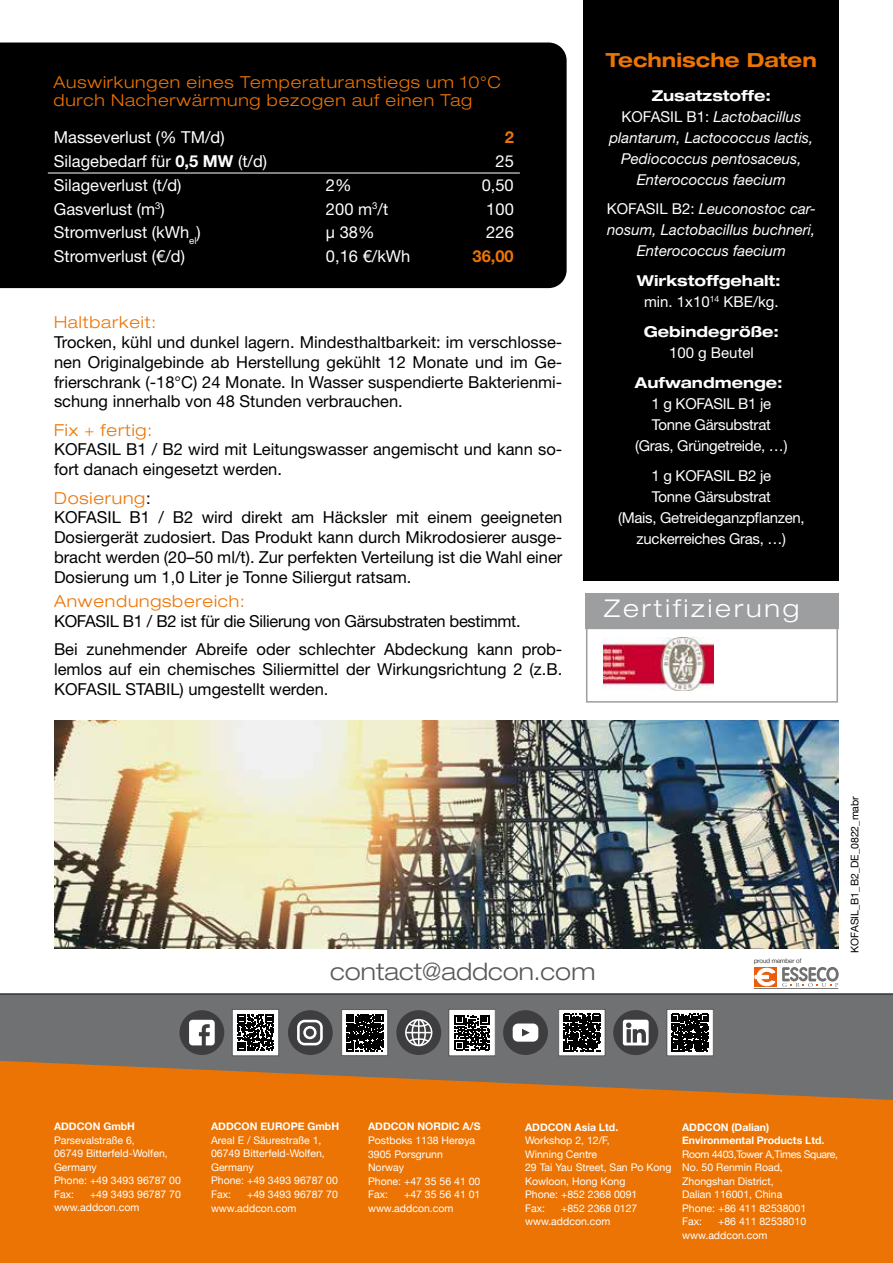
<style>
.page{position:relative;width:893px;height:1263px;background:#fff}
.page>*{position:absolute;margin:0;border:0;box-sizing:border-box;transform-origin:0 0}
.t1{font:300 expanded 24.6px "Helvetica Neue LT Std";letter-spacing:.12em;color:#fff}
.t2{font:300 expanded 24px "Helvetica Neue LT Std";color:#58585a}
.t3{font:700 expanded 19.5px "Helvetica Neue LT Std";color:#ec7404}
.t4{font:16.5px/19.8px "Helvetica Neue LT Std";color:#000}
.t5{font:16.5px "Helvetica Neue LT Std";color:#fff}
.t6{font:300 expanded 16.5px/18px "Helvetica Neue LT Std";letter-spacing:.05em;color:#ec7404}
.t7{font:16.5px/28.3px "Helvetica Neue LT Std";letter-spacing:-.02em;color:#000}
.t8{font:700 16.5px "Helvetica Neue LT Std";color:#ec7404}
.t9{font:italic 15px/21px "Helvetica Neue LT Std";color:#fff;text-align:center}
.t10{font:15px/21px "Helvetica Neue LT Std";letter-spacing:-.02em;color:#fff;text-align:center}
.t11{font:700 expanded 15px/21px "Helvetica Neue LT Std";color:#fff;text-align:center}
.t12{font:10.5px/13.5px "Helvetica Neue";color:#fff}
.t13{font:700 10.5px/13.5px "Helvetica Neue";color:#fff}
.t14{font:10.5px "Helvetica Neue";color:#000}
.t15{font:300 6.3px "Helvetica Neue";color:#000}
.s1{font-weight:700}
.s2{font-weight:300;font-stretch:expanded;color:#ec7404}
.s3{font-weight:700;font-style:normal;font-stretch:expanded}
.s4{font-style:normal}
.s5{font-family:"Times New Roman";font-weight:400;font-stretch:normal;font-size:18px;color:#000}
.s6{font-weight:400;font-stretch:normal}
</style>
<div class="page">
<div style="left:584px;top:0;width:255px;height:580px;background:#000"></div>
<div style="left:0;top:994px;width:893px;height:67px;background:#707172"></div>
<svg style="left:0;top:1061px;width:893px;height:202px;background:#e0730e"></svg>
<div style="left:449px;top:1009px;width:46px;height:47px;background:#fff"></div>
<svg style="left:454px;top:1015px;width:36px;height:35px"></svg>
<div style="left:449px;top:1009px;width:46px;height:47px;border:1px solid #58585a"></div>
<div style="left:667px;top:1009px;width:46px;height:47px;background:#fff"></div>
<svg style="left:671px;top:1014px;width:38px;height:37px"></svg>
<div style="left:667px;top:1009px;width:46px;height:47px;border:1px solid #58585a"></div>
<div style="left:559px;top:1009px;width:46px;height:47px;background:#fff"></div>
<svg style="left:563px;top:1014px;width:38px;height:37px"></svg>
<div style="left:558px;top:1009px;width:47px;height:47px;border:1px solid #58585a"></div>
<svg style="left:503px;top:1010px;width:45px;height:45px"></svg>
<div style="left:342px;top:1009px;width:46px;height:47px;background:#fff"></div>
<svg style="left:346px;top:1014px;width:37px;height:37px"></svg>
<div style="left:341px;top:1009px;width:47px;height:47px;border:1px solid #58585a"></div>
<svg style="left:288px;top:1010px;width:45px;height:45px;background:#656466"></svg>
<div style="left:232px;top:1009px;width:47px;height:47px;background:#fff"></div>
<svg style="left:237px;top:1014px;width:37px;height:37px"></svg>
<div style="left:232px;top:1009px;width:47px;height:47px;border:1px solid #58585a"></div>
<svg style="left:179px;top:1010px;width:45px;height:45px"></svg>
<svg style="left:613px;top:1010px;width:45px;height:45px"></svg>
<svg style="left:396px;top:1010px;width:45px;height:45px;background:#666668"></svg>
<div style="left:586px;top:628px;width:252px;height:75px;border:2px solid #9c9e9f"></div>
<div style="left:586px;top:594px;width:253px;height:35px;background:#9c9e9f"></div>
<img style="left:603px;top:638px;width:110px;height:53px">
<hr style="left:754px;top:988px;width:84px;height:1px;background:#707172">
<svg style="left:782px;top:967px;width:57px;height:20px"></svg>
<svg style="left:754px;top:967px;width:22px;height:20px"></svg>
<svg style="left:755px;top:968px;width:20px;height:18px"></svg>
<img style="left:54px;top:720px;width:785px;height:228px">
<div style="left:0;top:43px;width:567px;height:245px;background:#000"></div>
<hr style="left:48px;top:173px;width:272px;height:1px;background:#fff">
<hr style="left:320px;top:173px;width:102px;height:1px;background:#fff">
<hr style="left:422px;top:173px;width:98px;height:1px;background:#fff">
<p class="t6" style="left:54px;top:73px;width:449px">Auswirkungen eines Temperaturanstiegs um 10°C durch Nacherwärmung bezogen auf einen Tag</p>
<p class="t5" style="left:54px;top:128px;width:172px">Masseverlust (% TM/d)</p>
<p class="t8" style="left:505px;top:127px;width:11px">2</p>
<p class="t5" style="left:54px;top:151px;width:215px">Silagebedarf für <span class="s1">0,5 MW</span> (t/d)</p>
<p class="t5" style="left:495px;top:151px;width:20px">25</p>
<p class="t5" style="left:54px;top:175px;width:129px">Silageverlust (t/d)</p>
<p class="t5" style="left:326px;top:175px;width:27px">2%</p>
<p class="t5" style="left:482px;top:175px;width:34px">0,50</p>
<p class="t5" style="left:54px;top:199px;width:113px">Gasverlust (m<sup>3</sup>)</p>
<p class="t5" style="left:326px;top:199px;width:64px">200 m<sup>3</sup>/t</p>
<p class="t5" style="left:486px;top:199px;width:29px">100</p>
<p class="t5" style="left:54px;top:223px;width:148px">Stromverlust (kWh<sub>el</sub>)</p>
<p class="t5" style="left:326px;top:223px;width:50px">μ 38%</p>
<p class="t5" style="left:486px;top:223px;width:29px">226</p>
<p class="t5" style="left:54px;top:246px;width:133px">Stromverlust (€/d)</p>
<p class="t5" style="left:326px;top:246px;width:86px">0,16 €/kWh</p>
<p class="t8" style="left:472px;top:246px;width:43px">36,00</p>
<p class="t6" style="left:54px;top:313px;width:103px">Haltbarkeit:</p>
<p class="t4" style="left:54px;top:332px;width:510px;text-align:justify">Trocken, kühl und dunkel lagern. Mindesthaltbarkeit: im verschlosse&shy;nen Originalgebinde ab Herstellung gekühlt 12 Monate und im Ge&shy;frierschrank (-18°C) 24 Monate. In Wasser suspendierte Bakterienmi&shy;schung innerhalb von 48 Stunden verbrauchen.</p>
<p class="t6" style="left:54px;top:421px;width:99px">Fix + fertig:</p>
<p class="t4" style="left:54px;top:439px;width:510px">KOFASIL B1 / B2 wird mit Leitungswasser angemischt und kann so&shy;fort danach eingesetzt werden.</p>
<p class="t4" style="left:54px;top:488px;width:510px"><span class="s2">Dosierung</span>:<br>KOFASIL B1 / B2 wird direkt am Häcksler mit einem geeigneten Dosiergerät zudosiert. Das Produkt kann durch Mikrodosierer ausge&shy;bracht werden (20–50 ml/t). Zur perfekten Verteilung ist die Wahl einer Dosierung um 1,0 Liter je Tonne Siliergut ratsam.</p>
<p class="t6" style="left:54px;top:592px;width:192px">Anwendungsbereich:</p>
<p class="t7" style="left:54px;top:606px;width:510px">KOFASIL B1 / B2 ist für die Silierung von Gärsubstraten bestimmt.<br>Bei zunehmender Abreife oder schlechter Abdeckung kann prob-</p>
<p class="t4" style="left:54px;top:659px;width:510px">lemlos auf ein chemisches Siliermittel der Wirkungsrichtung 2 (z.B.<br>KOFASIL STABIL) umgestellt werden.</p>
<p class="t3" style="left:606px;top:48px;width:212px">Technische Daten</p>
<p class="t9" style="left:609px;top:85px;width:205px"><span class="s3">Zusatzstoffe:<br></span><span class="s4">KOFASIL B1:</span> Lactobacillus plantarum, Lactococcus lactis,<br>Pediococcus pentosaceus,<br>Enterococcus faecium</p>
<p class="t9" style="left:607px;top:198px;width:210px"><span class="s4">KOFASIL B2:</span> Leuconostoc car&shy;nosum, Lactobacillus buchneri,<br>Enterococcus faecium</p>
<p class="t11" style="left:637px;top:270px;width:150px">Wirkstoffgehalt:<span class="s5">: </span><span class="s6">min. 1x10</span><sup>14</sup> <span class="s6">KBE/kg.</span></p>
<p class="t11" style="left:644px;top:321px;width:137px">Gebindegröße:</p>
<p class="t11" style="left:635px;top:337px;width:154px;line-height:30.2px"><span class="s6">100 g Beutel<br></span>Aufwandmenge:<span class="s5">:</span></p>
<p class="t10" style="left:635px;top:393px;width:154px">1 g KOFASIL B1 je<br>Tonne Gärsubstrat (Gras, Grüngetreide, …)</p>
<p class="t10" style="left:618px;top:465px;width:188px">1 g KOFASIL B2 je<br>Tonne Gärsubstrat<br>(Mais, Getreideganzpflanzen, zuckerreiches Gras, …)</p>
<h1 class="t1" style="left:604px;top:594px;width:197px">Zertifizierung</h1>
<h2 class="t2" style="left:330px;top:957px;width:267px">contact@addcon.com</h2>
<p class="t15" style="left:754px;top:955px;width:49px">proud member of</p>
<p class="t14" style="left:847px;top:952px;width:158px;rotate:-90deg">KOFASIL_B1_B2_DE_0822_mabr</p>
<p class="t13" style="left:54px;top:1120px;width:83px">ADDCON GmbH</p>
<p class="t12" style="left:54px;top:1134px;width:128px">Parsevalstraße 6,<br>06749 Bitterfeld-Wolfen,<br>Germany<br>Phone: +49 3493 96787 00<br>Fax:</p>
<p class="t12" style="left:54px;top:1188px;width:128px;text-indent:36px">+49 3493 96787 70 www.addcon.com</p>
<p class="t13" style="left:211px;top:1120px;width:130px">ADDCON EUROPE GmbH</p>
<p class="t12" style="left:211px;top:1134px;width:128px">Areal E / Säurestraße 1,<br>06749 Bitterfeld-Wolfen,<br>Germany<br>Phone: +49 3493 96787 00<br>Fax:</p>
<p class="t12" style="left:211px;top:1188px;width:128px;text-indent:36px">+49 3493 96787 70 www.addcon.com</p>
<p class="t13" style="left:368px;top:1120px;width:114px">ADDCON NORDIC A/S</p>
<p class="t12" style="left:368px;top:1134px;width:114px">Postboks 1138 Herøya<br>3905 Porsgrunn<br>Norway<br>Phone: +47 35 56 41 00<br>Fax:</p>
<p class="t12" style="left:368px;top:1188px;width:114px;text-indent:36px">+47 35 56 41 01 www.addcon.com</p>
<p class="t13" style="left:525px;top:1120px;width:95px">ADDCON Asia Ltd.</p>
<p class="t12" style="left:525px;top:1134px;width:148px">Workshop 2, 12/F,<br>Winning Centre<br>29 Tai Yau Street, San Po Kong<br>Kowloon, Hong Kong<br>Phone: +852 2368 0091<br>Fax:</p>
<p class="t12" style="left:525px;top:1202px;width:114px;text-indent:36px">+852 2368 0127 www.addcon.com</p>
<p class="t13" style="left:682px;top:1120px;width:144px">ADDCON (Dalian)<br>Environmental Products Ltd.</p>
<p class="t12" style="left:682px;top:1148px;width:158px">Room 4403,Tower A,Times Square,<br>No. 50 Renmin Road,<br>Zhongshan District,<br>Dalian 116001, China<br>Phone: +86 411 82538001<br>Fax:</p>
<p class="t12" style="left:682px;top:1215px;width:126px;text-indent:36px">+86 411 82538010 www.addcon.com</p>
</div>
